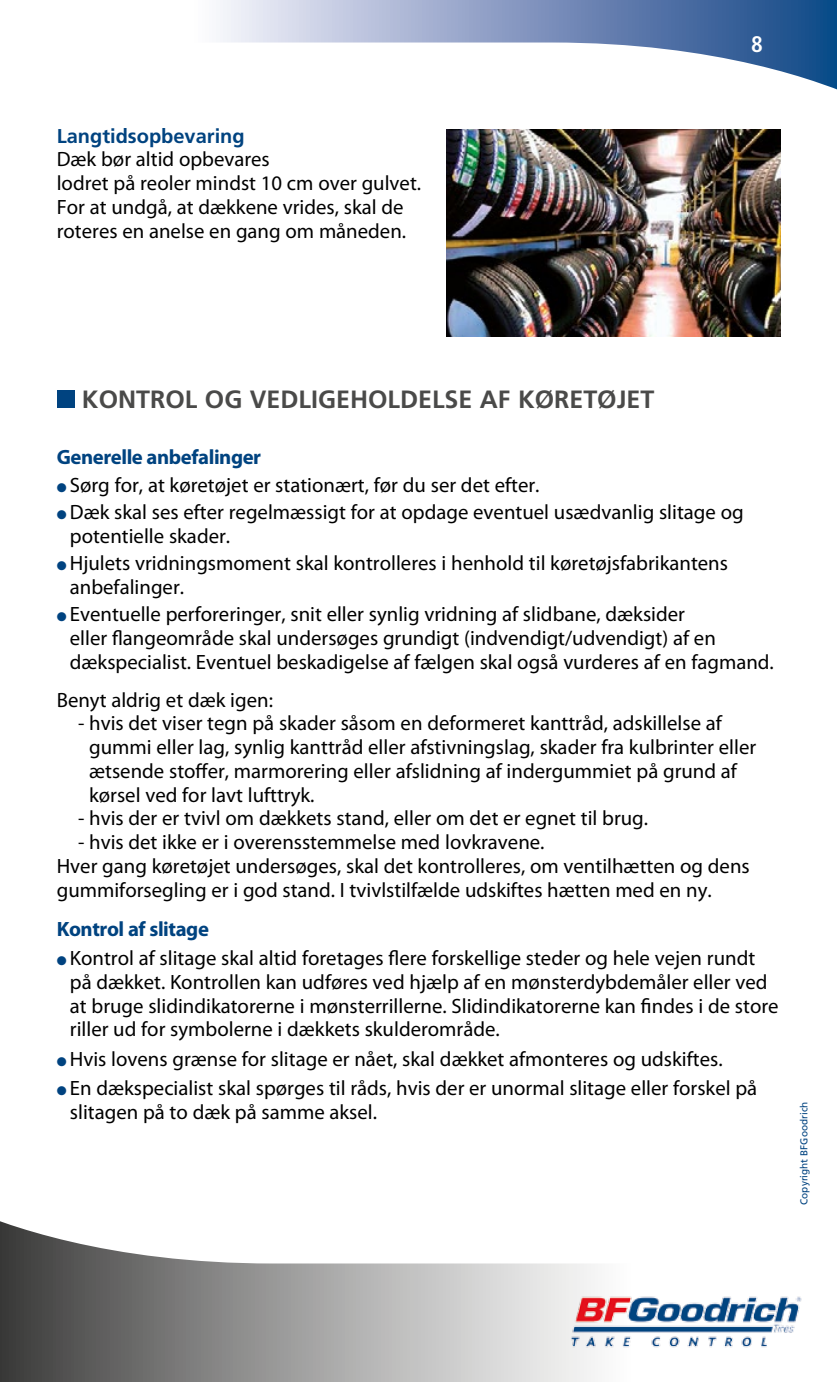
<style>
.page{position:relative;width:837px;height:1382px;background:#fff}
.page>*{position:absolute;margin:0;border:0;box-sizing:border-box;transform-origin:0 0}
.t1{font:700 25px "Frutiger";color:#4a4a49}
.t2{font:700 condensed 22.5px "Frutiger LT Com";color:#fff}
.t3{font:20.75px/23.8px "Myriad Pro";color:#000}
.t4{font:700 20.75px "Myriad Pro";letter-spacing:-.02em;color:#004380}
.t5{font:700 20px "Frutiger";color:#004380}
.t6{font:10px "Frutiger";color:#004380}
.s1{color:#004380}
</style>
<div class="page">
<svg style="left:220px;top:0;width:616px;height:89px"></svg>
<svg style="left:0;top:1221px;width:595px;height:161px"></svg>
<img style="left:527px;top:1263px;width:275px;height:118px">
<div style="left:57px;top:390px;width:17px;height:18px;background:#004380"></div>
<img style="left:446px;top:129px;width:334px;height:207px">
<p class="t5" style="left:57px;top:124px;width:189px">Langtidsopbevaring</p>
<p class="t3" style="left:57px;top:147px;width:366px">Dæk bør altid opbevares<br>lodret på reoler mindst 10 cm over gulvet.<br>For at undgå, at dækkene vrides, skal de roteres en anelse en gang om måneden.</p>
<p class="t2" style="left:750px;top:31px;width:13px">8</p>
<p class="t1" style="left:82px;top:384px;width:573px">KONTROL OG VEDLIGEHOLDELSE AF KØRETØJET</p>
<p class="t4" style="left:57px;top:444px;width:206px">Generelle anbefalinger</p>
<p class="t3" style="left:57px;top:472px;width:484px"><span class="s1">●</span> Sørg for, at køretøjet er stationært, før du ser det efter.</p>
<p class="t3" style="left:70px;top:500px;width:675px;text-indent:-13px"><span class="s1">●</span> Dæk skal ses efter regelmæssigt for at opdage eventuel usædvanlig slitage og potentielle skader.</p>
<p class="t3" style="left:70px;top:551px;width:659px;text-indent:-13px"><span class="s1">●</span> Hjulets vridningsmoment skal kontrolleres i henhold til køretøjsfabrikantens anbefalinger.</p>
<p class="t3" style="left:70px;top:602px;width:705px;text-indent:-13px"><span class="s1">●</span> Eventuelle perforeringer, snit eller synlig vridning af slidbane, dæksider<br>eller flangeområde skal undersøges grundigt (indvendigt/udvendigt) af en dækspecialist. Eventuel beskadigelse af fælgen skal også vurderes af en fagmand.</p>
<p class="t3" style="left:57px;top:687px;width:218px">Benyt aldrig et dæk igen:</p>
<p class="t3" style="left:89px;top:711px;width:668px;text-indent:-11px">- hvis det viser tegn på skader såsom en deformeret kanttråd, adskillelse af gummi eller lag, synlig kanttråd eller afstivningslag, skader fra kulbrinter eller ætsende stoffer, marmorering eller afslidning af indergummiet på grund af kørsel ved for lavt lufttryk.</p>
<p class="t3" style="left:78px;top:806px;width:571px">- hvis der er tvivl om dækkets stand, eller om det er egnet til brug.</p>
<p class="t3" style="left:57px;top:830px;width:694px;text-indent:21px">- hvis det ikke er i overensstemmelse med lovkravene.<br>Hver gang køretøjet undersøges, skal det kontrolleres, om ventilhætten og dens gummiforsegling er i god stand. I tvivlstilfælde udskiftes hætten med en ny.</p>
<p class="t4" style="left:57px;top:915px;width:154px">Kontrol af slitage</p>
<p class="t3" style="left:70px;top:946px;width:710px;text-indent:-13px"><span class="s1">●</span> Kontrol af slitage skal altid foretages flere forskellige steder og hele vejen rundt på dækket. Kontrollen kan udføres ved hjælp af en mønsterdybdemåler eller ved at bruge slidindikatorerne i mønsterrillerne. Slidindikatorerne kan findes i de store riller ud for symbolerne i dækkets skulderområde.</p>
<p class="t3" style="left:57px;top:1046px;width:667px"><span class="s1">●</span> Hvis lovens grænse for slitage er nået, skal dækket afmonteres og udskiftes.</p>
<p class="t3" style="left:70px;top:1076px;width:688px;text-indent:-13px"><span class="s1">●</span> En dækspecialist skal spørges til råds, hvis der er unormal slitage eller forskel på slitagen på to dæk på samme aksel.</p>
<p class="t6" style="left:797px;top:1205px;width:105px;rotate:-90deg">Copyright BFGoodrich</p>
</div>
